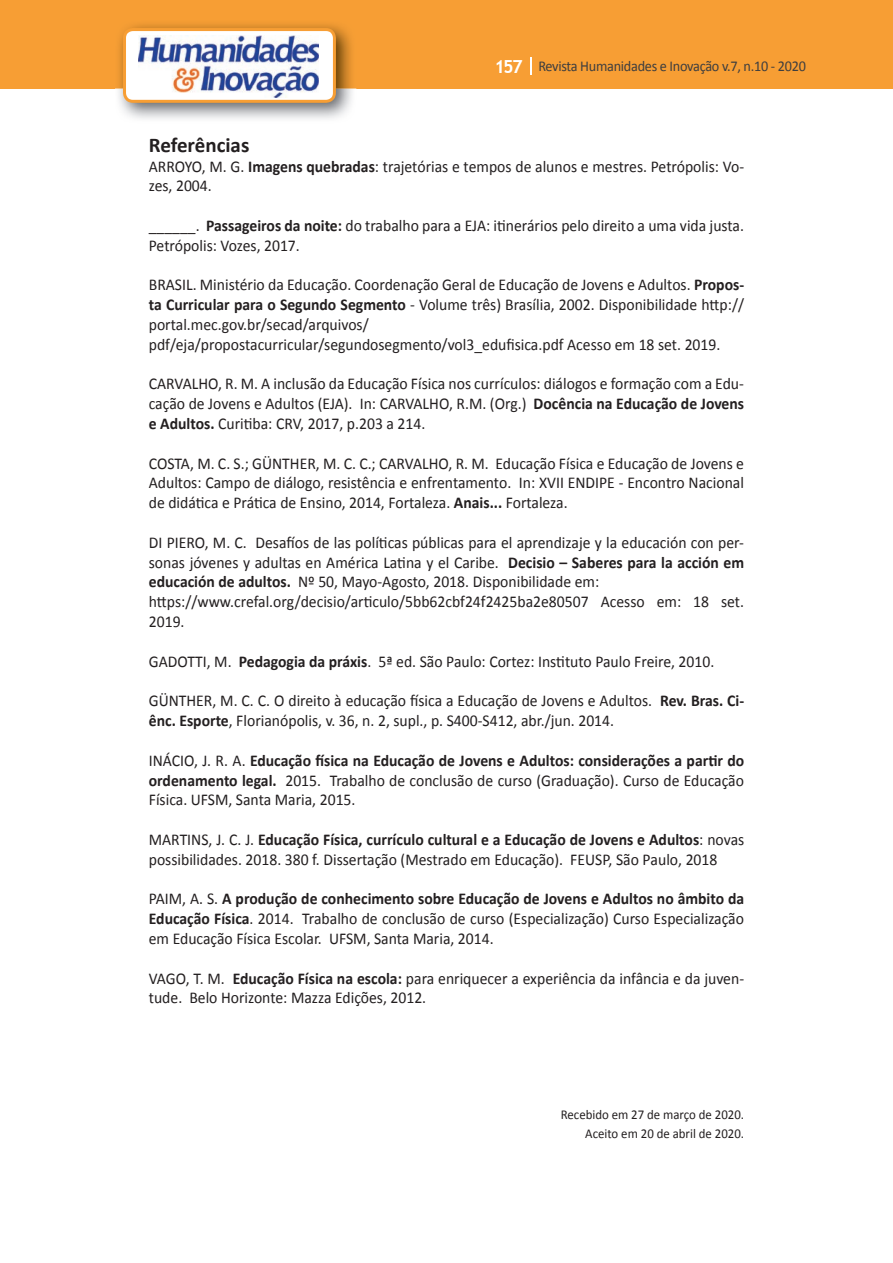
<style>
.page{position:relative;width:893px;height:1263px;background:#fff}
.page>*{position:absolute;margin:0;border:0;box-sizing:border-box;transform-origin:0 0}
.t1{font:700 21px "Calibri";color:#231f20}
.t2{font:16.5px/19.8px "Calibri";color:#231f20;scale:.95 1}
.t3{font:15px "Calibri";letter-spacing:-.02em;color:#3e3e3f;scale:.95 1}
.t4{font:13.5px/19.8px "Calibri";color:#231f20;text-align:right;scale:.95 1}
.s1{font-family:"Trebuchet MS";font-weight:700;font-size:18px;color:#fff}
.s2{font-weight:700}
</style>
<div class="page">
<div style="left:0;top:0;width:893px;height:88px;background:#f79e34"></div>
<svg style="left:530px;top:57px;width:2px;height:18px"></svg>
<img style="left:115px;top:24px;width:241px;height:95px">
<svg style="left:123px;top:28px;width:213px;height:75px"></svg>
<p class="t3" style="left:495px;top:57px;width:329px"><span class="s1">157</span> Revista Humanidades e Inovação v.7, n.10 - 2020</p>
<p class="t1" style="left:149px;top:131px;width:102px">Referências</p>
<p class="t2" style="left:149px;top:156px;width:628px">ARROYO, M. G. <span class="s2">Imagens quebradas</span>: trajetórias e tempos de alunos e mestres. Petrópolis: Vo&shy;zes, 2004.</p>
<p class="t2" style="left:149px;top:216px;width:628px">______. <span class="s2">Passageiros da noite:</span> do trabalho para a EJA: itinerários pelo direito a uma vida justa.<br>Petrópolis: Vozes, 2017.</p>
<p class="t2" style="left:149px;top:275px;width:628px">BRASIL. Ministério da Educação. Coordenação Geral de Educação de Jovens e Adultos. <span class="s2">Propos&shy;ta Curricular para o Segundo Segmento</span> - Volume três) Brasília, 2002. Disponibilidade http:// portal.mec.gov.br/secad/arquivos/ pdf/eja/propostacurricular/segundosegmento/vol3_edufisica.pdf Acesso em 18 set. 2019.</p>
<p class="t2" style="left:149px;top:374px;width:628px;text-align:justify">CARVALHO, R. M. A inclusão da Educação Física nos currículos: diálogos e formação com a Edu&shy;cação de Jovens e Adultos (EJA). In: CARVALHO, R.M. (Org.) <span class="s2">Docência na Educação de Jovens e Adultos.</span> Curitiba: CRV, 2017, p.203 a 214.</p>
<p class="t2" style="left:149px;top:453px;width:628px;text-align:justify">COSTA, M. C. S.; GÜNTHER, M. C. C.; CARVALHO, R. M. Educação Física e Educação de Jovens e Adultos: Campo de diálogo, resistência e enfrentamento. In: XVII ENDIPE - Encontro Nacional de didática e Prática de Ensino, 2014, Fortaleza. <span class="s2">Anais...</span> Fortaleza.</p>
<p class="t2" style="left:149px;top:532px;width:628px">DI PIERO, M. C. Desafíos de las políticas públicas para el aprendizaje y la educación con per&shy;sonas jóvenes y adultas en América Latina y el Caribe. <span class="s2">Decisio – Saberes para la acción em educación de adultos.</span> Nº 50, Mayo-Agosto, 2018. Disponibilidade em: https://www.crefal.org/decisio/articulo/5bb62cbf24f2425ba2e80507 Acesso em: 18 set.<br>2019.</p>
<p class="t2" style="left:149px;top:651px;width:597px">GADOTTI, M. <span class="s2">Pedagogia da práxis</span>. 5ª ed. São Paulo: Cortez: Instituto Paulo Freire, 2010.</p>
<p class="t2" style="left:149px;top:691px;width:628px">GÜNTHER, M. C. C. O direito à educação física a Educação de Jovens e Adultos. <span class="s2">Rev. Bras. Ci&shy;ênc. Esporte</span>, Florianópolis, v. 36, n. 2, supl., p. S400-S412, abr./jun. 2014.</p>
<p class="t2" style="left:149px;top:750px;width:628px;text-align:justify">INÁCIO, J. R. A. <span class="s2">Educação física na Educação de Jovens e Adultos: considerações a partir do ordenamento legal.</span> 2015. Trabalho de conclusão de curso (Graduação). Curso de Educação Física. UFSM, Santa Maria, 2015.</p>
<p class="t2" style="left:149px;top:829px;width:628px">MARTINS, J. C. J. <span class="s2">Educação Física, currículo cultural e a Educação de Jovens e Adultos</span>: novas possibilidades. 2018. 380 f. Dissertação (Mestrado em Educação). FEUSP, São Paulo, 2018</p>
<p class="t2" style="left:149px;top:889px;width:628px;text-align:justify">PAIM, A. S. <span class="s2">A produção de conhecimento sobre Educação de Jovens e Adultos no âmbito da Educação Física</span>. 2014. Trabalho de conclusão de curso (Especialização) Curso Especialização em Educação Física Escolar. UFSM, Santa Maria, 2014.</p>
<p class="t2" style="left:149px;top:968px;width:628px">VAGO, T. M. <span class="s2">Educação Física na escola:</span> para enriquecer a experiência da infância e da juven&shy;tude. Belo Horizonte: Mazza Edições, 2012.</p>
<p class="t4" style="left:561px;top:1104px;width:195px">Recebido em 27 de março de 2020.<br>Aceito em 20 de abril de 2020.</p>
</div>
